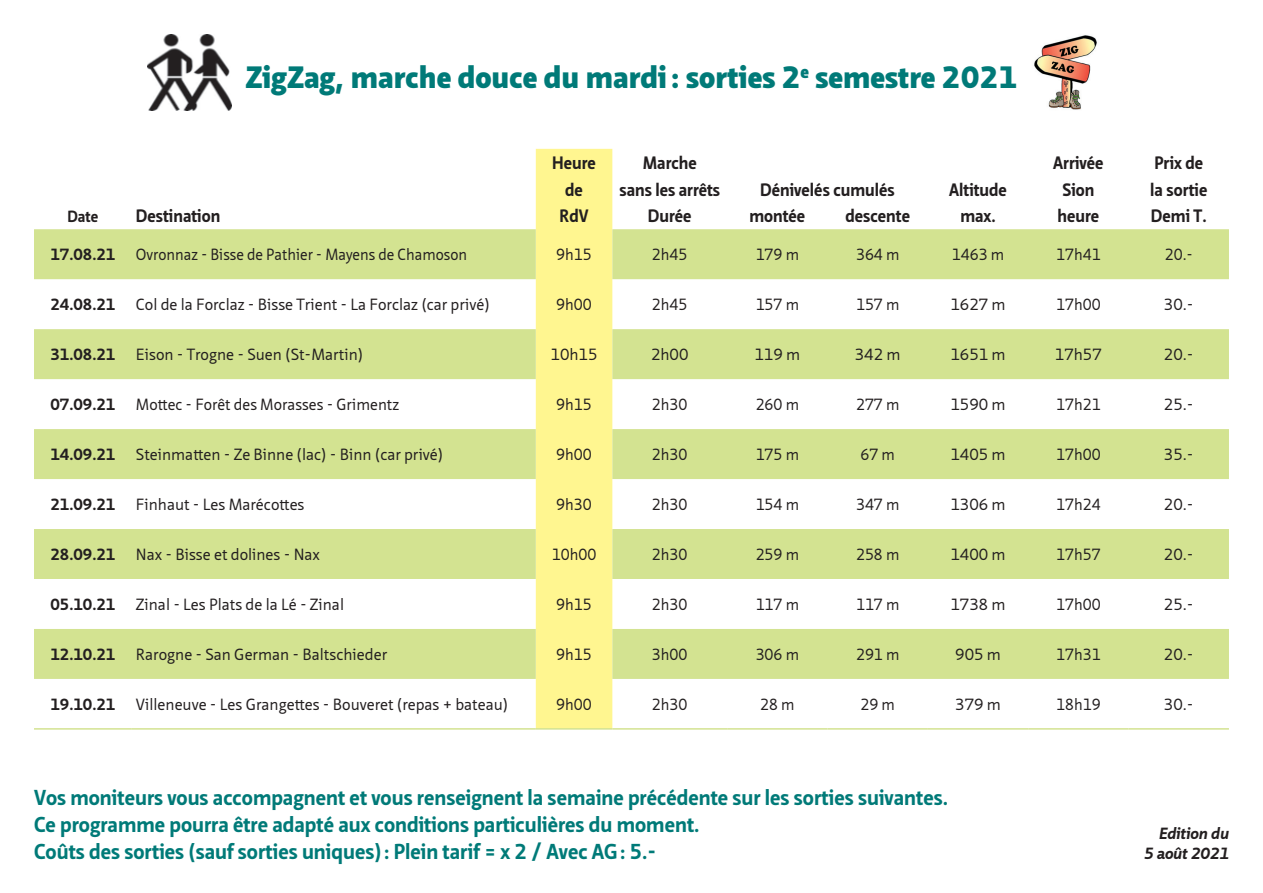
<style>
.page{position:relative;width:1263px;height:893px;background:#fff}
.page>*{position:absolute;margin:0;border:0;box-sizing:border-box;transform-origin:0 0}
.t1{font:900 30px "Neue Sans Pro";color:#007a78}
.t2{font:700 21px/27px "Neue Sans Pro";color:#007a78}
.t3{font:700 17.4px "Neue Sans Pro";color:#231f20;scale:.95 1}
.t4{font:15.75px "Neue Sans Pro";color:#231f20}
.t5{font:15.75px "Neue Sans Pro";color:#231f20;scale:.95 1}
.t6{font:700 15.75px "Neue Sans Pro";color:#231f20}
.t7{font:italic 700 15.75px/19.5px "Neue Sans Pro";color:#231f20;text-align:right}
.t8{font:700 15.75px "Neue Sans Pro";color:#231f20;scale:.95 1}
</style>
<div class="page">
<img style="left:148px;top:34px;width:84px;height:76px">
<img style="left:1034px;top:35px;width:63px;height:75px">
<div style="left:536px;top:149px;width:76px;height:579px;background:#fff690"></div>
<svg style="left:34px;top:229px;width:1195px;height:450px;fill:#d3e391"></svg>
<hr style="left:34px;top:728px;width:98px;height:2px;background:#d3e391">
<hr style="left:132px;top:728px;width:404px;height:2px;background:#d3e391">
<hr style="left:536px;top:728px;width:76px;height:2px;background:#d3e391">
<hr style="left:612px;top:728px;width:115px;height:2px;background:#d3e391">
<hr style="left:727px;top:728px;width:100px;height:2px;background:#d3e391">
<hr style="left:827px;top:728px;width:101px;height:2px;background:#d3e391">
<hr style="left:928px;top:728px;width:100px;height:2px;background:#d3e391">
<hr style="left:1028px;top:728px;width:100px;height:2px;background:#d3e391">
<hr style="left:1128px;top:728px;width:101px;height:2px;background:#d3e391">
<h1 class="t1" style="left:245px;top:57px;width:773px">ZigZag, marche douce du mardi: sorties 2<sup>e</sup> semestre 2021</h1>
<p class="t3" style="left:552px;top:151px;width:47px">Heure</p>
<p class="t3" style="left:643px;top:151px;width:58px">Marche</p>
<p class="t3" style="left:1053px;top:151px;width:55px">Arrivée</p>
<p class="t3" style="left:1154px;top:151px;width:53px">Prix de</p>
<p class="t3" style="left:565px;top:178px;width:20px">de</p>
<p class="t3" style="left:619px;top:178px;width:108px">sans les arrêts</p>
<p class="t3" style="left:760px;top:178px;width:143px">Dénivelés cumulés</p>
<p class="t3" style="left:949px;top:178px;width:62px">Altitude</p>
<p class="t3" style="left:1062px;top:178px;width:35px">Sion</p>
<p class="t3" style="left:1150px;top:178px;width:62px">la sortie</p>
<p class="t8" style="left:68px;top:206px;width:34px">Date</p>
<p class="t3" style="left:136px;top:205px;width:90px">Destination</p>
<p class="t3" style="left:560px;top:205px;width:32px">RdV</p>
<p class="t3" style="left:648px;top:205px;width:47px">Durée</p>
<p class="t3" style="left:749px;top:205px;width:60px">montée</p>
<p class="t3" style="left:845px;top:205px;width:70px">descente</p>
<p class="t3" style="left:960px;top:205px;width:39px">max.</p>
<p class="t3" style="left:1057px;top:205px;width:45px">heure</p>
<p class="t3" style="left:1151px;top:205px;width:60px">Demi T.</p>
<p class="t6" style="left:50px;top:244px;width:66px">17.08.21</p>
<p class="t5" style="left:136px;top:244px;width:350px">Ovronnaz - Bisse de Pathier - Mayens de Chamoson</p>
<p class="t5" style="left:556px;top:244px;width:39px">9h15</p>
<p class="t5" style="left:652px;top:244px;width:39px">2h45</p>
<p class="t5" style="left:756px;top:244px;width:47px">179 m</p>
<p class="t5" style="left:856px;top:244px;width:47px">364 m</p>
<p class="t5" style="left:952px;top:244px;width:57px">1463 m</p>
<p class="t5" style="left:1056px;top:244px;width:48px">17h41</p>
<p class="t5" style="left:1165px;top:244px;width:31px">20.-</p>
<p class="t6" style="left:50px;top:294px;width:66px">24.08.21</p>
<p class="t4" style="left:136px;top:294px;width:355px">Col de la Forclaz - Bisse Trient - La Forclaz (car privé)</p>
<p class="t5" style="left:556px;top:294px;width:39px">9h00</p>
<p class="t5" style="left:652px;top:294px;width:39px">2h45</p>
<p class="t5" style="left:756px;top:294px;width:47px">157 m</p>
<p class="t5" style="left:856px;top:294px;width:47px">157 m</p>
<p class="t4" style="left:950px;top:294px;width:57px">1627 m</p>
<p class="t5" style="left:1056px;top:294px;width:48px">17h00</p>
<p class="t4" style="left:1164px;top:294px;width:31px">30.-</p>
<p class="t6" style="left:50px;top:344px;width:66px">31.08.21</p>
<p class="t4" style="left:136px;top:344px;width:229px">Eison - Trogne - Suen (St-Martin)</p>
<p class="t4" style="left:551px;top:344px;width:48px">10h15</p>
<p class="t4" style="left:651px;top:344px;width:39px">2h00</p>
<p class="t4" style="left:754px;top:344px;width:47px">119 m</p>
<p class="t4" style="left:855px;top:344px;width:47px">342 m</p>
<p class="t4" style="left:950px;top:344px;width:57px">1651 m</p>
<p class="t4" style="left:1055px;top:344px;width:48px">17h57</p>
<p class="t4" style="left:1164px;top:344px;width:31px">20.-</p>
<p class="t6" style="left:50px;top:394px;width:66px">07.09.21</p>
<p class="t4" style="left:136px;top:394px;width:265px">Mottec - Forêt des Morasses - Grimentz</p>
<p class="t5" style="left:556px;top:394px;width:39px">9h15</p>
<p class="t5" style="left:652px;top:394px;width:39px">2h30</p>
<p class="t5" style="left:756px;top:394px;width:47px">260 m</p>
<p class="t5" style="left:856px;top:394px;width:47px">277 m</p>
<p class="t4" style="left:950px;top:394px;width:57px">1590 m</p>
<p class="t5" style="left:1056px;top:394px;width:48px">17h21</p>
<p class="t4" style="left:1164px;top:394px;width:31px">25.-</p>
<p class="t6" style="left:50px;top:444px;width:66px">14.09.21</p>
<p class="t4" style="left:136px;top:444px;width:309px">Steinmatten - Ze Binne (lac) - Binn (car privé)</p>
<p class="t5" style="left:556px;top:444px;width:39px">9h00</p>
<p class="t5" style="left:652px;top:444px;width:39px">2h30</p>
<p class="t5" style="left:756px;top:444px;width:47px">175 m</p>
<p class="t5" style="left:860px;top:444px;width:38px">67 m</p>
<p class="t4" style="left:950px;top:444px;width:57px">1405 m</p>
<p class="t5" style="left:1056px;top:444px;width:48px">17h00</p>
<p class="t4" style="left:1164px;top:444px;width:31px">35.-</p>
<p class="t6" style="left:50px;top:494px;width:66px">21.09.21</p>
<p class="t4" style="left:136px;top:494px;width:170px">Finhaut - Les Marécottes</p>
<p class="t5" style="left:556px;top:494px;width:39px">9h30</p>
<p class="t5" style="left:652px;top:494px;width:39px">2h30</p>
<p class="t5" style="left:756px;top:494px;width:47px">154 m</p>
<p class="t5" style="left:856px;top:494px;width:47px">347 m</p>
<p class="t4" style="left:950px;top:494px;width:57px">1306 m</p>
<p class="t5" style="left:1056px;top:494px;width:48px">17h24</p>
<p class="t4" style="left:1164px;top:494px;width:31px">20.-</p>
<p class="t6" style="left:50px;top:544px;width:66px">28.09.21</p>
<p class="t4" style="left:136px;top:544px;width:186px">Nax - Bisse et dolines - Nax</p>
<p class="t5" style="left:552px;top:544px;width:48px">10h00</p>
<p class="t5" style="left:652px;top:544px;width:39px">2h30</p>
<p class="t5" style="left:756px;top:544px;width:47px">259 m</p>
<p class="t5" style="left:856px;top:544px;width:47px">258 m</p>
<p class="t4" style="left:950px;top:544px;width:57px">1400 m</p>
<p class="t5" style="left:1056px;top:544px;width:48px">17h57</p>
<p class="t4" style="left:1164px;top:544px;width:31px">20.-</p>
<p class="t6" style="left:50px;top:594px;width:66px">05.10.21</p>
<p class="t4" style="left:136px;top:594px;width:210px">Zinal - Les Plats de la Lé - Zinal</p>
<p class="t5" style="left:556px;top:594px;width:39px">9h15</p>
<p class="t5" style="left:652px;top:594px;width:39px">2h30</p>
<p class="t5" style="left:756px;top:594px;width:47px">117 m</p>
<p class="t5" style="left:856px;top:594px;width:47px">117 m</p>
<p class="t4" style="left:950px;top:594px;width:57px">1738 m</p>
<p class="t5" style="left:1056px;top:594px;width:48px">17h00</p>
<p class="t4" style="left:1164px;top:594px;width:31px">25.-</p>
<p class="t6" style="left:50px;top:644px;width:66px">12.10.21</p>
<p class="t4" style="left:136px;top:644px;width:253px">Rarogne - San German - Baltschieder</p>
<p class="t5" style="left:556px;top:644px;width:39px">9h15</p>
<p class="t5" style="left:652px;top:644px;width:39px">3h00</p>
<p class="t5" style="left:756px;top:644px;width:47px">306 m</p>
<p class="t5" style="left:856px;top:644px;width:47px">291 m</p>
<p class="t4" style="left:955px;top:644px;width:47px">905 m</p>
<p class="t5" style="left:1056px;top:644px;width:48px">17h31</p>
<p class="t4" style="left:1164px;top:644px;width:31px">20.-</p>
<p class="t6" style="left:50px;top:694px;width:66px">19.10.21</p>
<p class="t4" style="left:136px;top:694px;width:374px">Villeneuve - Les Grangettes - Bouveret (repas + bateau)</p>
<p class="t5" style="left:556px;top:694px;width:39px">9h00</p>
<p class="t5" style="left:652px;top:694px;width:39px">2h30</p>
<p class="t5" style="left:760px;top:694px;width:38px">28 m</p>
<p class="t5" style="left:860px;top:694px;width:38px">29 m</p>
<p class="t4" style="left:955px;top:694px;width:47px">379 m</p>
<p class="t5" style="left:1056px;top:694px;width:48px">18h19</p>
<p class="t4" style="left:1164px;top:694px;width:31px">30.-</p>
<p class="t2" style="left:34px;top:784px;width:916px">Vos moniteurs vous accompagnent et vous renseignent la semaine précédente sur les sorties suivantes.<br>Ce programme pourra être adapté aux conditions particulières du moment.<br>Coûts des sorties (sauf sorties uniques): Plein tarif = x 2 / Avec AG: 5.-</p>
<p class="t7" style="left:1144px;top:824px;width:86px">Edition du<br>5 août 2021</p>
</div>
